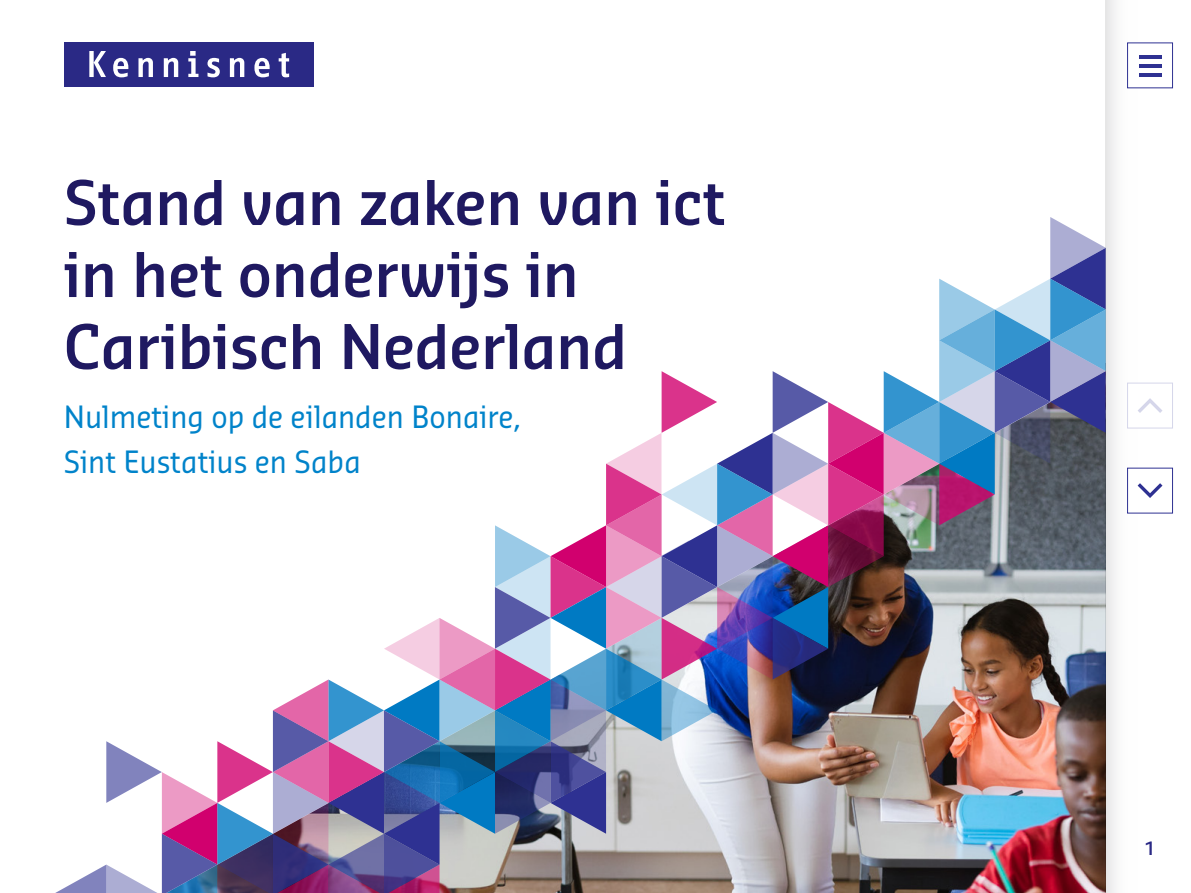
<style>
.page{position:relative;width:1191px;height:893px;background:#fff}
.page>*{position:absolute;margin:0;border:0;box-sizing:border-box;transform-origin:0 0}
.H1_Cover_titel_midde{font:600 60px/72px "Sansa Sm Con Pro";color:#1f1961}
.P_Cover_datum{font:30px/45px "Sansa Sm Con Pro";color:#0083ca}
.t1{font:600 18px "Sansa Sm Con Pro";color:#2a2985}
</style>
<div class="page">
<img style="left:55px;top:217px;width:1050px;height:676px">
<div style="left:64px;top:43px;width:250px;height:44px;background:#2a2985"></div>
<svg style="left:89px;top:51px;width:17px;height:26px"></svg>
<svg style="left:113px;top:58px;width:15px;height:19px"></svg>
<svg style="left:138px;top:58px;width:15px;height:19px"></svg>
<svg style="left:164px;top:58px;width:14px;height:19px"></svg>
<svg style="left:188px;top:51px;width:10px;height:26px"></svg>
<svg style="left:207px;top:58px;width:13px;height:19px"></svg>
<svg style="left:230px;top:58px;width:14px;height:19px"></svg>
<svg style="left:254px;top:58px;width:16px;height:19px"></svg>
<svg style="left:279px;top:53px;width:10px;height:24px"></svg>
<div style="left:1106px;top:0;width:42px;height:893px;background:linear-gradient(to right,#f0f0f0,#fff)"></div>
<div style="left:1127px;top:43px;width:45px;height:45px;background:#fff"></div>
<hr style="left:1138px;top:55px;width:23px;height:4px;background:#2e3192">
<hr style="left:1138px;top:73px;width:23px;height:4px;background:#2e3192">
<hr style="left:1138px;top:64px;width:23px;height:4px;background:#2e3192">
<div style="left:1127px;top:468px;width:45px;height:45px;background:#fff"></div>
<svg style="left:1137px;top:483px;width:25px;height:15px"></svg>
<div style="left:1127px;top:383px;width:45px;height:45px;background:#fff;border:1px solid #d5d6ea"></div>
<svg style="left:1138px;top:398px;width:24px;height:15px"></svg>
<h1 class="H1_Cover_titel_midde" style="left:64px;top:166px;width:663px">Stand van zaken van ict in het onderwijs in<br>Caribisch Nederland</h1>
<p class="P_Cover_datum" style="left:64px;top:394px;width:459px">Nulmeting op de eilanden Bonaire,<br>Sint Eustatius en Saba</p>
<p class="t1" style="left:1144px;top:836px;width:12px">1</p>
</div>
